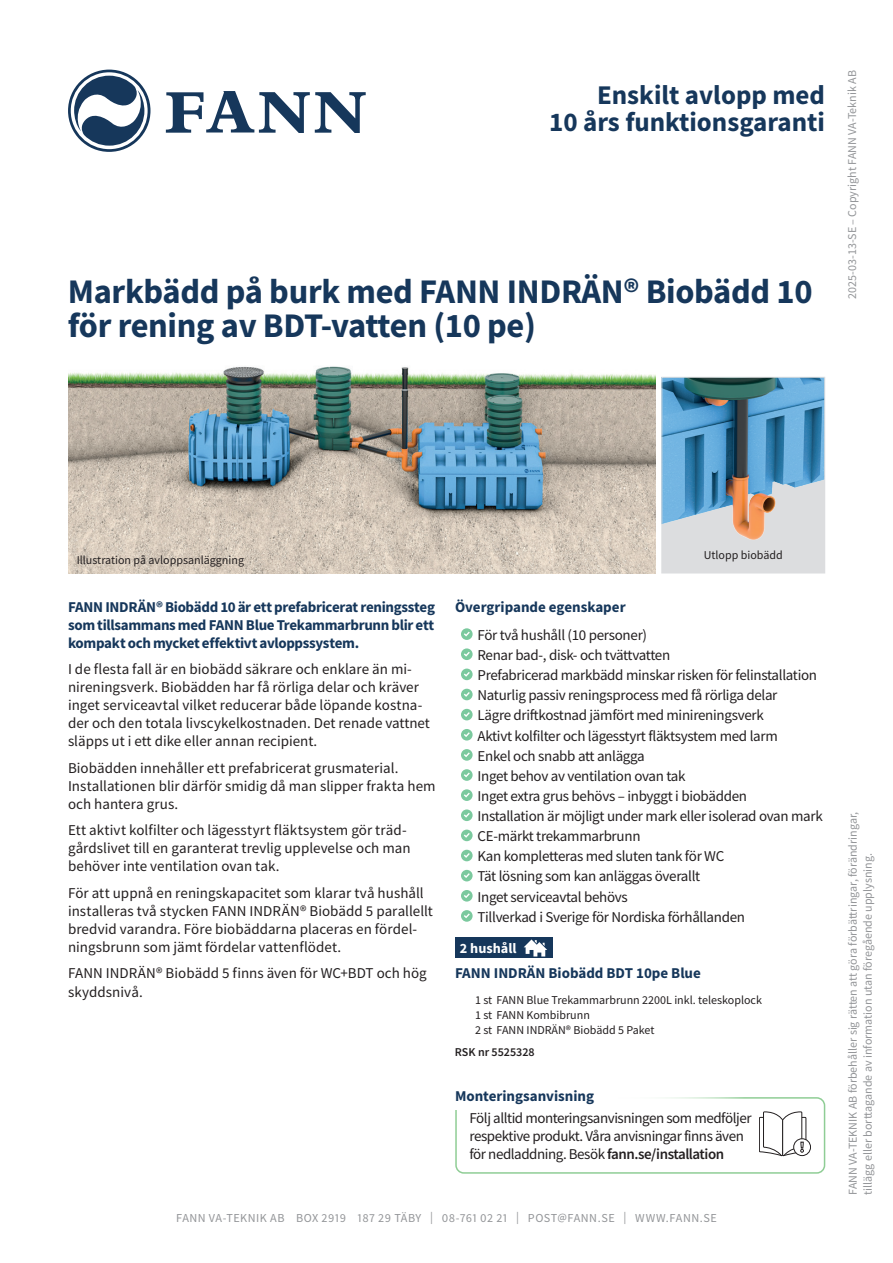
<style>
.page{position:relative;width:893px;height:1263px;background:#fff}
.page>*{position:absolute;margin:0;border:0;box-sizing:border-box;transform-origin:0 0}
.t1{font:700 34.5px/34.5px "Source Sans Pro";letter-spacing:-.01em;color:#16375b}
.t2{font:700 27px/27px "Source Sans Pro";color:#16375b;text-align:right}
.t3{font:15px/20.1px "Source Sans Pro";letter-spacing:-.005em;color:#231f20}
.t4{font:700 15px/18px "Source Sans Pro";letter-spacing:-.005em;color:#16375b;text-align:justify}
.t5{font:15px/18px "Source Sans Pro";letter-spacing:-.03em;color:#231f20}
.t6{font:700 14.25px "Source Sans Pro";color:#fff}
.t7{font:12.15px "Source Sans Pro";letter-spacing:.035em;color:#939598}
.t8{font:12px/15px "Source Sans Pro";color:#939598}
.t9{font:12px/15px "Source Sans Pro";color:#231f20}
.t10{font:600 12px "Source Sans Pro";color:#231f20}
.s1{font-weight:600}
</style>
<div class="page">
<img style="left:664px;top:379px;width:159px;height:192px">
<div style="left:662px;top:377px;width:163px;height:196px;border:1px solid #dcdddf"></div>
<img style="left:68px;top:366px;width:588px;height:207px">
<svg style="left:68px;top:70px;width:298px;height:82px"></svg>
<svg style="left:461px;top:628px;width:12px;height:12px"></svg>
<svg style="left:461px;top:648px;width:12px;height:12px"></svg>
<svg style="left:461px;top:668px;width:12px;height:12px"></svg>
<svg style="left:461px;top:689px;width:12px;height:11px"></svg>
<svg style="left:461px;top:709px;width:12px;height:11px"></svg>
<svg style="left:461px;top:729px;width:12px;height:11px"></svg>
<svg style="left:461px;top:749px;width:12px;height:12px"></svg>
<svg style="left:461px;top:769px;width:12px;height:12px"></svg>
<svg style="left:461px;top:789px;width:12px;height:12px"></svg>
<svg style="left:461px;top:809px;width:12px;height:12px"></svg>
<svg style="left:461px;top:829px;width:12px;height:12px"></svg>
<svg style="left:461px;top:850px;width:12px;height:11px"></svg>
<svg style="left:461px;top:870px;width:12px;height:11px"></svg>
<svg style="left:461px;top:890px;width:12px;height:11px"></svg>
<svg style="left:461px;top:910px;width:12px;height:12px"></svg>
<div style="left:455px;top:938px;width:97px;height:20px;background:#16375b"></div>
<svg style="left:524px;top:939px;width:23px;height:17px"></svg>
<svg style="left:455px;top:1097px;width:371px;height:77px"></svg>
<h2 class="t2" style="left:549px;top:81px;width:277px">Enskilt avlopp med<br>10 års funktionsgaranti</h2>
<h1 class="t1" style="left:68px;top:273px;width:746px">Markbädd på burk med FANN INDRÄN® Biobädd 10 för rening av BDT-vatten (10 pe)</h1>
<p class="t8" style="left:845px;top:298px;width:230px;rotate:-90deg">2025-03-13-SE – Copyright FANN VA-Teknik AB</p>
<p class="t9" style="left:77px;top:553px;width:169px">Illustration på avloppsanläggning</p>
<p class="t4" style="left:68px;top:598px;width:368px">FANN INDRÄN® Biobädd 10 är ett prefabricerat reningssteg som tillsammans med FANN Blue Trekammarbrunn blir ett kompakt och mycket effektivt avloppssystem.</p>
<p class="t3" style="left:68px;top:660px;width:363px;line-height:18px">I de flesta fall är en biobädd säkrare och enklare än mi&shy;nireningsverk. Biobädden har få rörliga delar och kräver inget serviceavtal vilket reducerar både löpande kostna&shy;der och den totala livscykelkostnaden. Det renade vattnet släpps ut i ett dike eller annan recipient.</p>
<p class="t3" style="left:68px;top:759px;width:369px;line-height:18px">Biobädden innehåller ett prefabricerat grusmaterial.<br>Installationen blir därför smidig då man slipper frakta hem och hantera grus.</p>
<p class="t3" style="left:68px;top:821px;width:344px;line-height:18px">Ett aktivt kolfilter och lägesstyrt fläktsystem gör träd&shy;gårdslivet till en garanterat trevlig upplevelse och man behöver inte ventilation ovan tak.</p>
<p class="t3" style="left:68px;top:884px;width:366px;line-height:18px">För att uppnå en reningskapacitet som klarar två hushåll installeras två stycken FANN INDRÄN® Biobädd 5 parallellt bredvid varandra. Före biobäddarna placeras en fördel&shy;ningsbrunn som jämt fördelar vattenflödet.</p>
<p class="t3" style="left:68px;top:964px;width:360px;line-height:18px">FANN INDRÄN® Biobädd 5 finns även för WC+BDT och hög skyddsnivå.</p>
<p class="t9" style="left:704px;top:547px;width:81px">Utlopp biobädd</p>
<p class="t4" style="left:455px;top:598px;width:172px">Övergripande egenskaper</p>
<p class="t3" style="left:477px;top:625px;width:347px">För två hushåll (10 personer)<br>Renar bad-, disk- och tvättvatten<br>Prefabricerad markbädd minskar risken för felinstallation Naturlig passiv reningsprocess med få rörliga delar<br>Lägre driftkostnad jämfört med minireningsverk<br>Aktivt kolfilter och lägesstyrt fläktsystem med larm<br>Enkel och snabb att anlägga<br>Inget behov av ventilation ovan tak<br>Inget extra grus behövs – inbyggt i biobädden<br>Installation är möjligt under mark eller isolerad ovan mark CE-märkt trekammarbrunn<br>Kan kompletteras med sluten tank för WC<br>Tät lösning som kan anläggas överallt<br>Inget serviceavtal behövs<br>Tillverkad i Sverige för Nordiska förhållanden</p>
<p class="t6" style="left:460px;top:938px;width:58px">2 hushåll</p>
<p class="t4" style="left:455px;top:964px;width:247px">FANN INDRÄN Biobädd BDT 10pe Blue</p>
<p class="t9" style="left:475px;top:993px;width:288px">1 st FANN Blue Trekammarbrunn 2200L inkl. teleskoplock<br>1 st FANN Kombibrunn<br>2 st FANN INDRÄN® Biobädd 5 Paket</p>
<p class="t10" style="left:455px;top:1044px;width:81px">RSK nr 5525328</p>
<p class="t4" style="left:455px;top:1087px;width:141px">Monteringsanvisning</p>
<p class="t5" style="left:469px;top:1108px;width:284px">Följ alltid monteringsanvisningen som medföljer respektive produkt. Våra anvisningar finns även för nedladdning. Besök <span class="s1">fann.se/installation</span></p>
<p class="t7" style="left:176px;top:1211px;width:542px">FANN VA-TEKNIK AB BOX 2919 187 29 TÄBY | 08-761 02 21 | POST@FANN.SE | WWW.FANN.SE</p>
<p class="t8" style="left:845px;top:1195px;width:384px;rotate:-90deg">FANN VA-TEKNIK AB förbehåller sig rätten att göra förbättringar, förändringar, tillägg eller borttagande av information utan föregående upplysning.</p>
</div>
